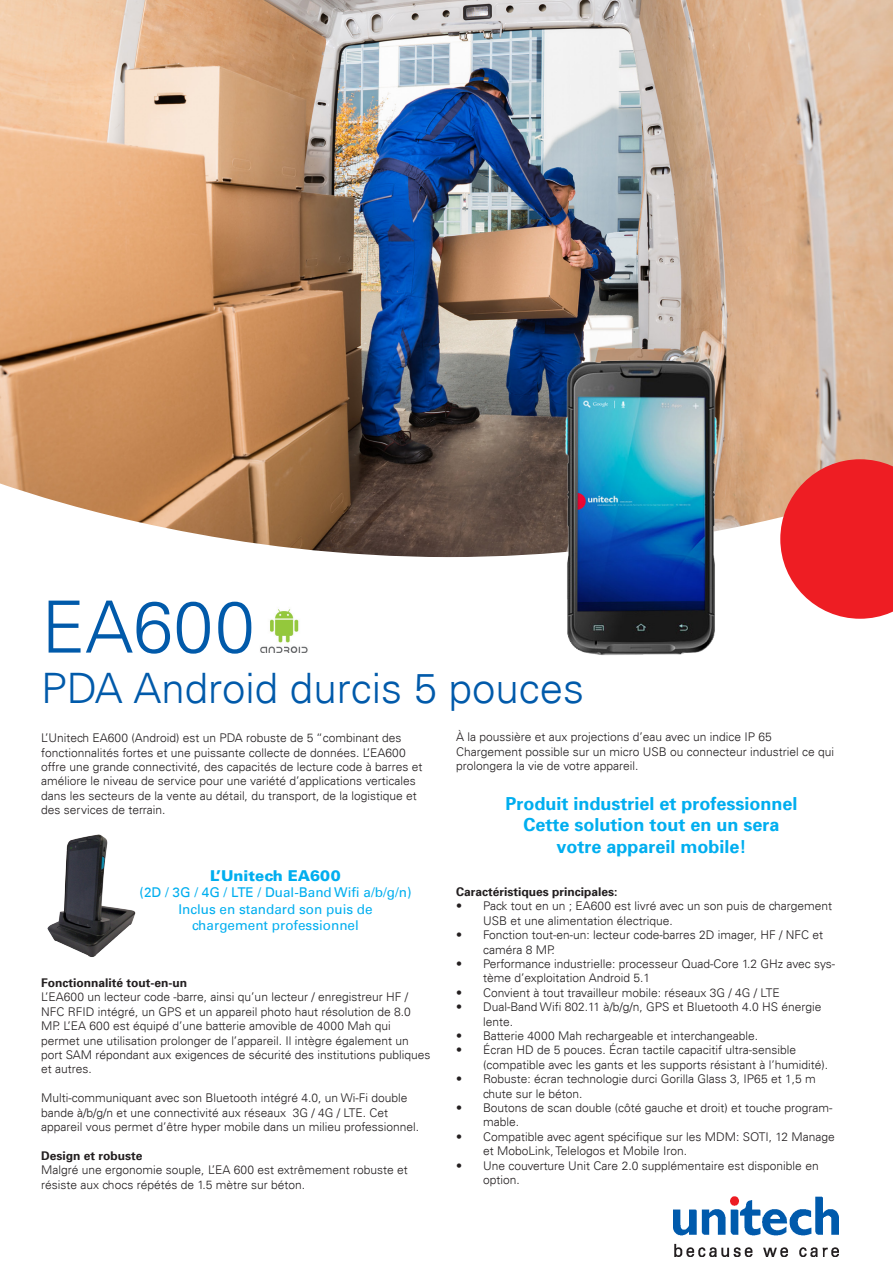
<style>
.page{position:relative;width:893px;height:1263px;background:#fff}
.page>*{position:absolute;margin:0;border:0;box-sizing:border-box;transform-origin:0 0}
.t1{font:300 72px "Univers LT";color:#015aaa}
.t2{font:300 42px "Univers LT";color:#015aaa}
.t3{font:700 18px/21.6px "Univers 65";color:#00aeef;text-align:center}
.t4{font:900 15px "Univers LT";color:#00aeef}
.t5{font:13.5px "Univers LT";color:#00aeef}
.t6{font:300 12px/14.4px "Univers LT";color:#231f20}
.t7{font:700 12px "Univers 65";color:#231f20}
</style>
<div class="page">
<img style="left:0;top:0;width:893px;height:557px">
<div style="left:818px;top:459px;width:75px;height:160px;background:#ee1d23"></div>
<img style="left:673px;top:1196px;width:166px;height:60px">
<img style="left:260px;top:609px;width:48px;height:44px">
<img style="left:47px;top:834px;width:89px;height:123px">
<img style="left:467px;top:331px;width:351px;height:324px">
<p class="t1" style="left:41px;top:584px;width:215px">EA600</p>
<p class="t2" style="left:41px;top:663px;width:544px">PDA Android durcis 5 pouces</p>
<p class="t6" style="left:41px;top:731px;width:383px">L’Unitech EA600 (Android) est un PDA robuste de 5 “combinant des fonctionnalités fortes et une puissante collecte de données. L’EA600 offre une grande connectivité, des capacités de lecture code à barres et améliore le niveau de service pour une variété d’applications verticales dans les secteurs de la vente au détail, du transport, de la logistique et des services de terrain.</p>
<p class="t6" style="left:456px;top:730px;width:317px">À la poussière et aux projections d’eau avec un indice IP 65</p>
<p class="t6" style="left:456px;top:744px;width:380px">Chargement possible sur un micro USB ou connecteur industriel ce qui prolongera la vie de votre appareil.</p>
<p class="t3" style="left:505px;top:792px;width:294px">Produit industriel et professionnel</p>
<p class="t3" style="left:523px;top:813px;width:258px">Cette solution tout en un sera votre appareil mobile!</p>
<p class="t7" style="left:456px;top:884px;width:163px">Caractéristiques principales:</p>
<p class="t6" style="left:483px;top:899px;width:351px;text-indent:-27px">• Pack tout en un ; EA600 est livré avec un son puis de chargement<br>USB et une alimentation électrique.</p>
<p class="t6" style="left:483px;top:928px;width:341px;text-indent:-27px">• Fonction tout-en-un: lecteur code-barres 2D imager, HF / NFC et caméra 8 MP.</p>
<p class="t6" style="left:483px;top:956px;width:354px;text-indent:-27px">• Performance industrielle: processeur Quad-Core 1.2 GHz avec sys&shy;tème d’exploitation Android 5.1</p>
<p class="t6" style="left:456px;top:985px;width:325px">• Convient à tout travailleur mobile: réseaux 3G / 4G / LTE</p>
<p class="t6" style="left:483px;top:1000px;width:340px;text-indent:-27px">• Dual-Band Wifi 802.11 à/b/g/n, GPS et Bluetooth 4.0 HS énergie lente.</p>
<p class="t6" style="left:456px;top:1028px;width:304px">• Batterie 4000 Mah rechargeable et interchangeable.</p>
<p class="t6" style="left:483px;top:1043px;width:347px;text-indent:-27px">• Écran HD de 5 pouces. Écran tactile capacitif ultra-sensible (compatible avec les gants et les supports résistant à l’humidité).</p>
<p class="t6" style="left:483px;top:1072px;width:334px;text-indent:-27px">• Robuste: écran technologie durci Gorilla Glass 3, IP65 et 1,5 m chute sur le béton.</p>
<p class="t6" style="left:483px;top:1100px;width:351px;text-indent:-27px">• Boutons de scan double (côté gauche et droit) et touche program&shy;mable.</p>
<p class="t6" style="left:483px;top:1129px;width:353px;text-indent:-27px">• Compatible avec agent spécifique sur les MDM: SOTI, 12 Manage et MoboLink, Telelogos et Mobile Iron.</p>
<p class="t6" style="left:483px;top:1158px;width:337px;text-indent:-27px">• Une couverture Unit Care 2.0 supplémentaire est disponible en option.</p>
<p class="t4" style="left:210px;top:866px;width:132px">L’Unitech EA600</p>
<p class="t5" style="left:140px;top:885px;width:273px">(2D / 3G / 4G / LTE / Dual-Band Wifi a/b/g/n)</p>
<p class="t5" style="left:178px;top:901px;width:196px">Inclus en standard son puis de</p>
<p class="t5" style="left:192px;top:917px;width:168px">chargement professionnel</p>
<p class="t7" style="left:41px;top:975px;width:148px">Fonctionnalité tout-en-un</p>
<p class="t6" style="left:41px;top:990px;width:391px">L’EA600 un lecteur code -barre, ainsi qu’un lecteur / enregistreur HF / NFC RFID intégré, un GPS et un appareil photo haut résolution de 8.0<br>MP. L’EA 600 est équipé d’une batterie amovible de 4000 Mah qui permet une utilisation prolonger de l’appareil. Il intègre également un port SAM répondant aux exigences de sécurité des institutions publiques et autres.</p>
<p class="t6" style="left:41px;top:1091px;width:379px">Multi-communiquant avec son Bluetooth intégré 4.0, un Wi-Fi double bande à/b/g/n et une connectivité aux réseaux 3G / 4G / LTE. Cet appareil vous permet d’être hyper mobile dans un milieu professionnel.</p>
<p class="t7" style="left:41px;top:1148px;width:103px">Design et robuste</p>
<p class="t6" style="left:41px;top:1163px;width:368px">Malgré une ergonomie souple, L’EA 600 est extrêmement robuste et résiste aux chocs répétés de 1.5 mètre sur béton.</p>
</div>
